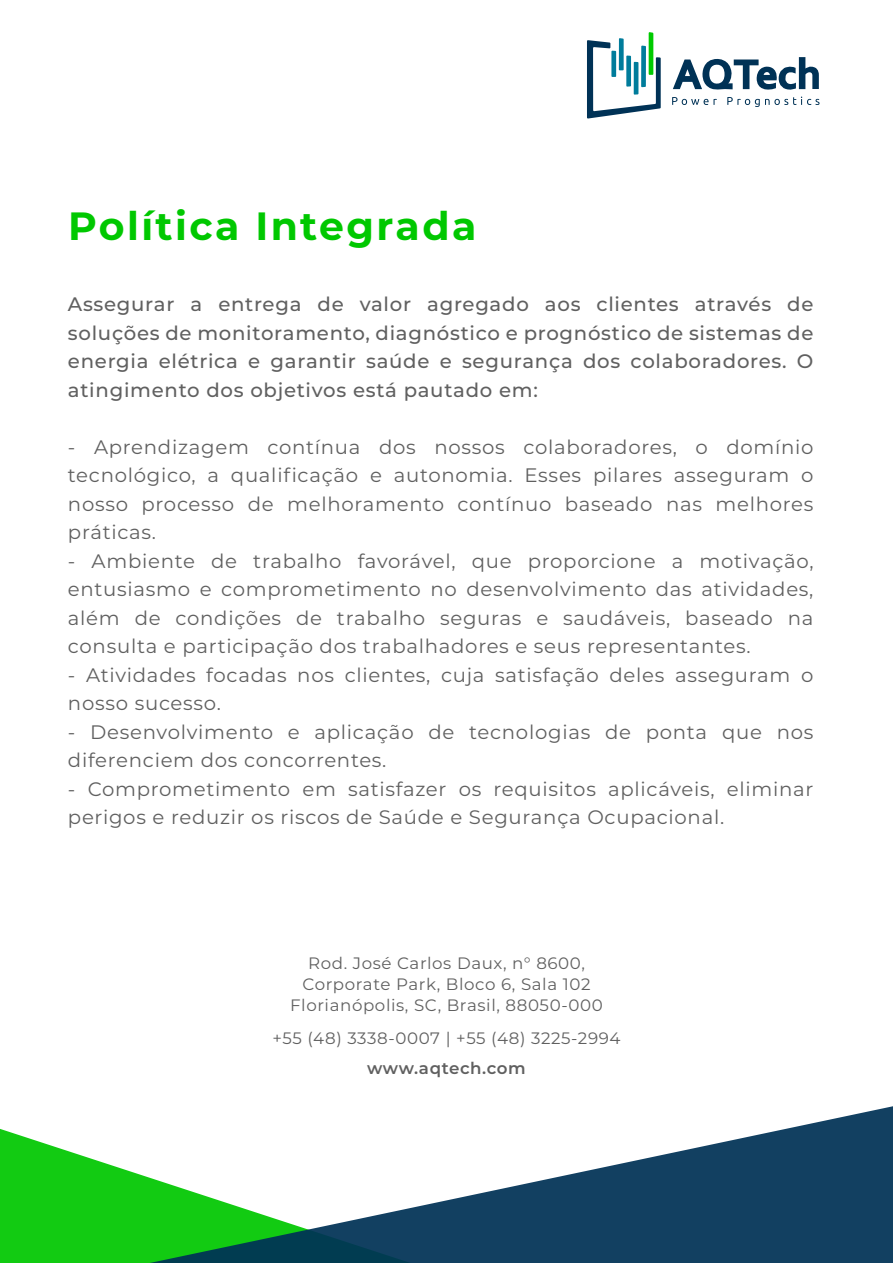
<style>
.page{position:relative;width:893px;height:1263px;background:#fff}
.page>*{position:absolute;margin:0;border:0;box-sizing:border-box;transform-origin:0 0}
.t1{font:700 39.45px "Montserrat";letter-spacing:.06em;color:#00c800}
.t2{font:19.5px/28.5px "Montserrat";letter-spacing:.035em;color:#606060}
.t3{font:500 19.5px/28.5px "Montserrat";letter-spacing:.035em;color:#606060;text-align:justify}
.t4{font:16.5px/21px "Montserrat";letter-spacing:.035em;color:#606060;text-align:center}
.t5{font:600 16.5px "Montserrat";letter-spacing:.03em;color:#606060}
</style>
<div class="page">
<svg style="left:0;top:1129px;width:150px;height:134px;fill:#12cb12"></svg>
<svg style="left:150px;top:1106px;width:743px;height:157px"></svg>
<svg style="left:672px;top:97px;width:45px;height:8px"></svg>
<svg style="left:727px;top:97px;width:92px;height:10px"></svg>
<svg style="left:587px;top:32px;width:74px;height:87px"></svg>
<div style="left:619px;top:38px;width:5px;height:32px;background:#007c9b"></div>
<svg style="left:673px;top:57px;width:146px;height:33px"></svg>
<h1 class="t1" style="left:68px;top:197px;width:410px">Política Integrada</h1>
<p class="t3" style="left:68px;top:289px;width:747px">Assegurar a entrega de valor agregado aos clientes através de soluções de monitoramento, diagnóstico e prognóstico de sistemas de energia elétrica e garantir saúde e segurança dos colaboradores. O atingimento dos objetivos está pautado em:</p>
<p class="t2" style="left:68px;top:432px;width:747px;text-align:justify">- Aprendizagem contínua dos nossos colaboradores, o domínio tecnológico, a qualificação e autonomia. Esses pilares asseguram o nosso processo de melhoramento contínuo baseado nas melhores práticas.</p>
<p class="t2" style="left:68px;top:546px;width:747px;text-align:justify">- Ambiente de trabalho favorável, que proporcione a motivação, entusiasmo e comprometimento no desenvolvimento das atividades, além de condições de trabalho seguras e saudáveis, baseado na consulta e participação dos trabalhadores e seus representantes.</p>
<p class="t2" style="left:68px;top:660px;width:747px">- Atividades focadas nos clientes, cuja satisfação deles asseguram o nosso sucesso.</p>
<p class="t2" style="left:68px;top:717px;width:747px">- Desenvolvimento e aplicação de tecnologias de ponta que nos diferenciem dos concorrentes.</p>
<p class="t2" style="left:68px;top:774px;width:747px">- Comprometimento em satisfazer os requisitos aplicáveis, eliminar perigos e reduzir os riscos de Saúde e Segurança Ocupacional.</p>
<p class="t4" style="left:290px;top:952px;width:314px">Rod. José Carlos Daux, n° 8600,<br>Corporate Park, Bloco 6, Sala 102<br>Florianópolis, SC, Brasil, 88050-000</p>
<p class="t4" style="left:272px;top:1027px;width:350px">+55 (48) 3338-0007 | +55 (48) 3225-2994</p>
<p class="t5" style="left:367px;top:1056px;width:160px">www.aqtech.com</p>
</div>
